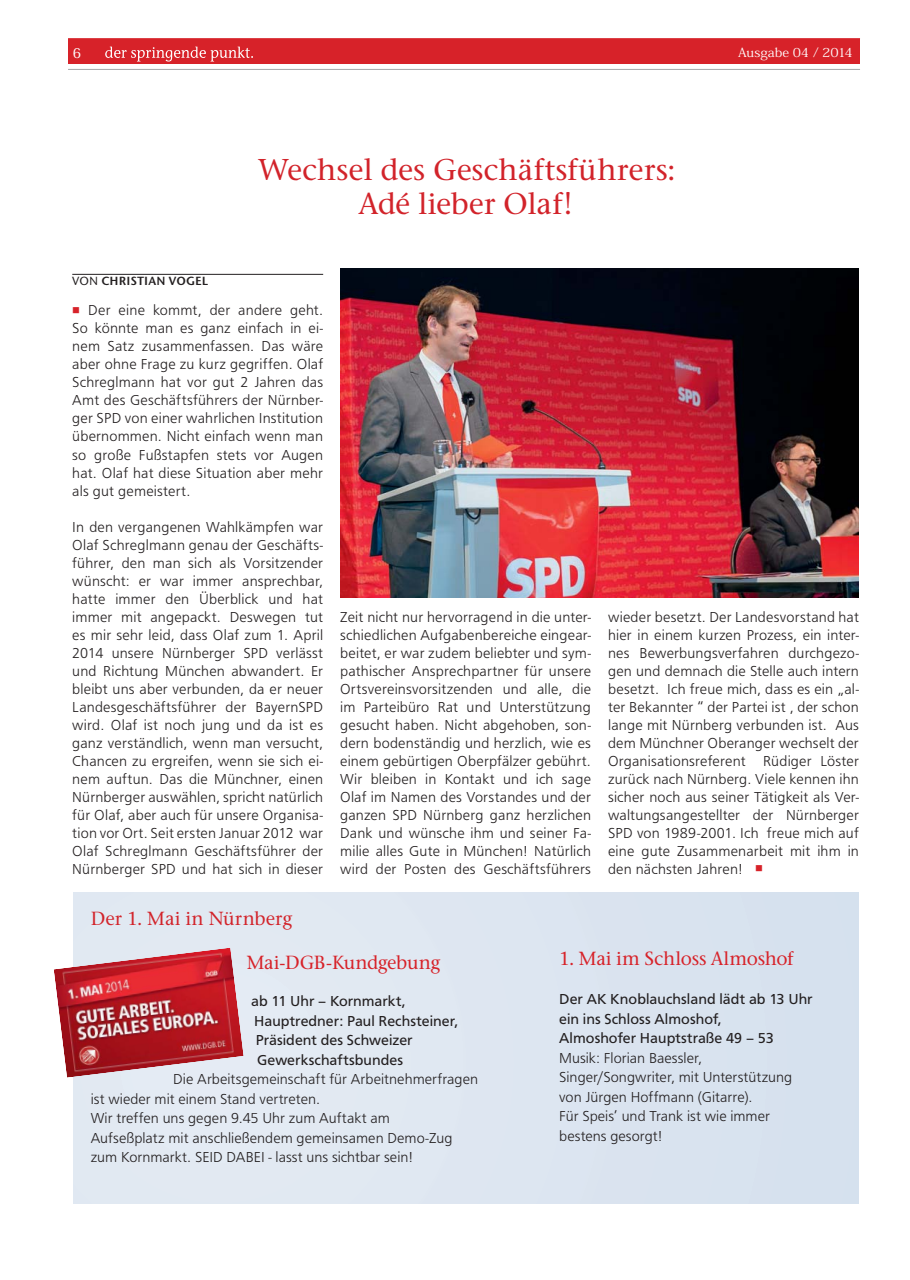
<style>
.page{position:relative;width:910px;height:1280px;background:#fff}
.page>*{position:absolute;margin:0;border:0;box-sizing:border-box;transform-origin:0 0}
.t1{font:500 31.5px/34.5px "Stone Serif Itc T";letter-spacing:-.005em;color:#d2232a;text-align:center}
.t2{font:500 19.95px "Stone Serif Itc T";letter-spacing:-.015em;color:#d72229}
.t3{font:500 19.95px "Stone Serif Itc T";color:#d2232a}
.t4{font:300 15px/18px "Front Page";letter-spacing:.005em;color:#231f20;text-align:justify}
.t5{font:15px/19.5px "Front Page";letter-spacing:.005em;color:#231f20}
.t6{font:13.5px "Koz Min Pro Medium 90 pv RKSJ H";color:#fff}
.t7{font:12.45px "Koz Min Pro Regular 90 pv RKSJ H";letter-spacing:-.005em;color:#fff;scale:1.09 1}
.t8{font:12px "Stone San Itc T Semi";letter-spacing:.02em;color:#231f20}
.s1{font-family:"Stone San Itc T";font-weight:500}
.s2{color:#d72229}
</style>
<div class="page">
<div style="left:68px;top:40px;width:792px;height:24px;background:#d72229"></div>
<hr style="left:68px;top:69px;width:792px;height:1px;background:#a5a7a9">
<svg style="left:105px;top:47px;width:148px;height:15px"></svg>
<hr style="left:68px;top:38px;width:792px;height:1px;background:#d72229">
<hr style="left:72px;top:274px;width:251px;height:1px;background:#231f20">
<div style="left:74px;top:892px;width:785px;height:311px;background:#dde6f1"></div>
<img style="left:340px;top:268px;width:519px;height:330px">
<img style="left:54px;top:947px;width:190px;height:131px">
<p class="t6" style="left:73px;top:48px;width:10px">6</p>
<h1 class="t1" style="left:257px;top:154px;width:420px">Wechsel des Geschäftsführers:<br>Adé lieber Olaf!</h1>
<p class="t7" style="left:738px;top:47px;width:107px">Ausgabe 04 / 2014</p>
<p class="t8" style="left:72px;top:276px;width:137px"><span class="s1">VON</span> CHRISTIAN VOGEL</p>
<p class="t4" style="left:72px;top:302px;width:252px"><span class="s2">■</span> Der eine kommt, der andere geht.<br>So könnte man es ganz einfach in ei&shy;nem Satz zusammenfassen. Das wäre aber ohne Frage zu kurz gegriffen. Olaf Schreglmann hat vor gut 2 Jahren das Amt des Geschäftsführers der Nürnber&shy;ger SPD von einer wahrlichen Institution übernommen. Nicht einfach wenn man so große Fußstapfen stets vor Augen hat. Olaf hat diese Situation aber mehr als gut gemeistert.</p>
<p class="t4" style="left:72px;top:518px;width:252px">In den vergangenen Wahlkämpfen war Olaf Schreglmann genau der Geschäfts&shy;führer, den man sich als Vorsitzender wünscht: er war immer ansprechbar, hatte immer den Überblick und hat immer mit angepackt. Deswegen tut es mir sehr leid, dass Olaf zum 1. April 2014 unsere Nürnberger SPD verlässt und Richtung München abwandert. Er bleibt uns aber verbunden, da er neuer Landesgeschäftsführer der BayernSPD wird. Olaf ist noch jung und da ist es ganz verständlich, wenn man versucht, Chancen zu ergreifen, wenn sie sich ei&shy;nem auftun. Das die Münchner, einen Nürnberger auswählen, spricht natürlich für Olaf, aber auch für unsere Organisa&shy;tion vor Ort. Seit ersten Januar 2012 war Olaf Schreglmann Geschäftsführer der Nürnberger SPD und hat sich in dieser</p>
<h2 class="t3" style="left:91px;top:910px;width:204px">Der 1. Mai in Nürnberg</h2>
<p class="t4" style="left:340px;top:608px;width:252px">Zeit nicht nur hervorragend in die unter&shy;schiedlichen Aufgabenbereiche eingear&shy;beitet, er war zudem beliebter und sym&shy;pathischer Ansprechpartner für unsere Ortsvereinsvorsitzenden und alle, die im Parteibüro Rat und Unterstützung gesucht haben. Nicht abgehoben, son&shy;dern bodenständig und herzlich, wie es einem gebürtigen Oberpfälzer gebührt.<br>Wir bleiben in Kontakt und ich sage Olaf im Namen des Vorstandes und der ganzen SPD Nürnberg ganz herzlichen Dank und wünsche ihm und seiner Fa&shy;milie alles Gute in München! Natürlich wird der Posten des Geschäftsführers</p>
<p class="t4" style="left:608px;top:608px;width:252px">wieder besetzt. Der Landesvorstand hat hier in einem kurzen Prozess, ein inter&shy;nes Bewerbungsverfahren durchgezo&shy;gen und demnach die Stelle auch intern besetzt. Ich freue mich, dass es ein „al&shy;ter Bekannter “ der Partei ist , der schon lange mit Nürnberg verbunden ist. Aus dem Münchner Oberanger wechselt der Organisationsreferent Rüdiger Löster zurück nach Nürnberg. Viele kennen ihn sicher noch aus seiner Tätigkeit als Ver&shy;waltungsangestellter der Nürnberger SPD von 1989-2001. Ich freue mich auf eine gute Zusammenarbeit mit ihm in den nächsten Jahren! <span class="s2">■</span></p>
<h2 class="t2" style="left:247px;top:953px;width:195px">Mai-DGB-Kundgebung</h2>
<p class="t5" style="left:251px;top:992px;width:209px">ab 11 Uhr – Kornmarkt,<br>Hauptredner: Paul Rechsteiner,<br>Präsident des Schweizer<br>Gewerkschaftsbundes</p>
<p class="t4" style="left:91px;top:1070px;width:389px;line-height:19.5px;text-align:left;text-indent:82px">Die Arbeitsgemeinschaft für Arbeitnehmerfragen ist wieder mit einem Stand vertreten.<br>Wir treffen uns gegen 9.45 Uhr zum Auftakt am<br>Aufseßplatz mit anschließendem gemeinsamen Demo-Zug zum Kornmarkt. SEID DABEI - lasst uns sichtbar sein!</p>
<h2 class="t2" style="left:559px;top:950px;width:236px">1. Mai im Schloss Almoshof</h2>
<p class="t5" style="left:559px;top:990px;width:255px">Der AK Knoblauchsland lädt ab 13 Uhr ein ins Schloss Almoshof,<br>Almoshofer Hauptstraße 49 – 53</p>
<p class="t4" style="left:559px;top:1049px;width:235px;line-height:19.5px;text-align:left">Musik: Florian Baessler,<br>Singer/Songwriter, mit Unterstützung von Jürgen Hoffmann (Gitarre).<br>Für Speis’ und Trank ist wie immer bestens gesorgt!</p>
</div>
